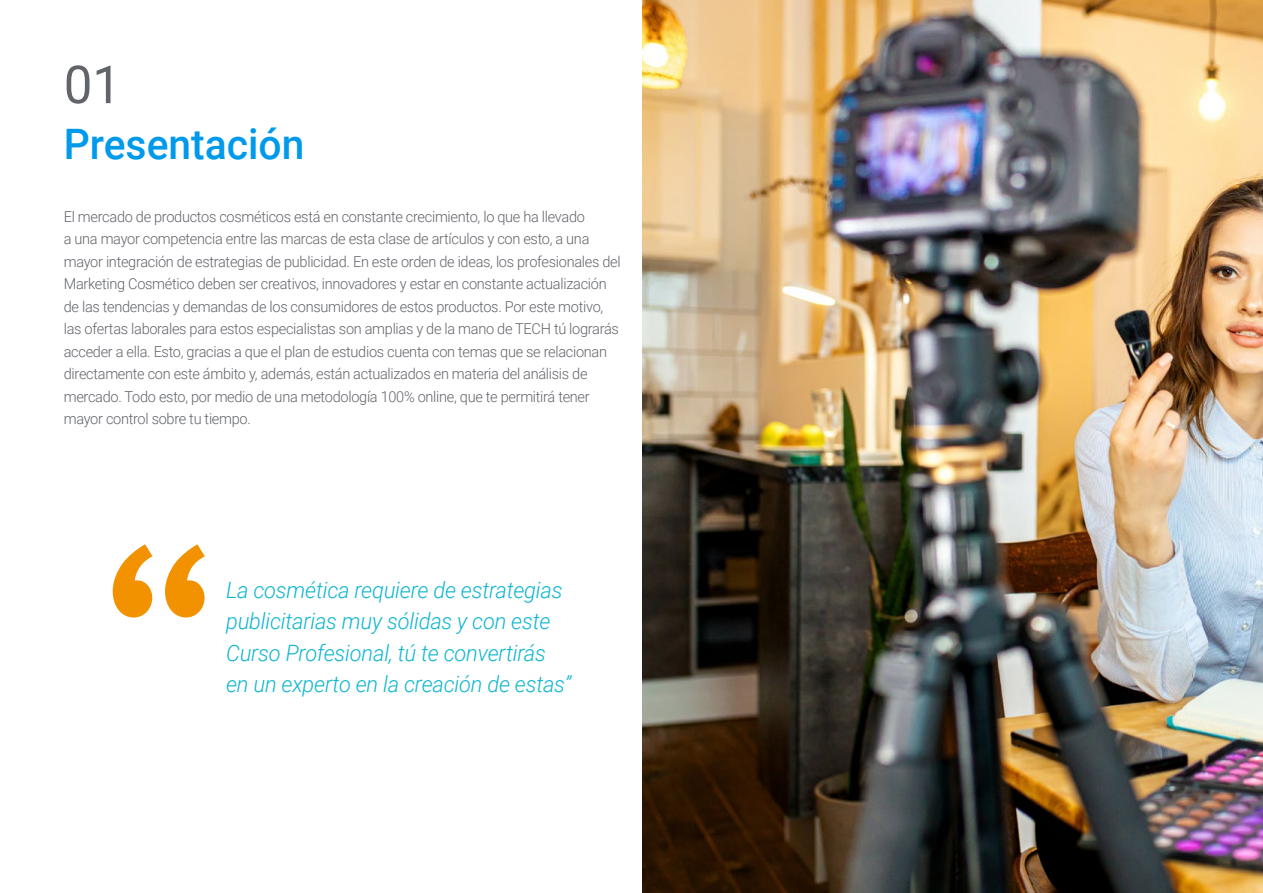
<style>
.page{position:relative;width:1263px;height:893px;background:#fff}
.page>*{position:absolute;margin:0;border:0;box-sizing:border-box;transform-origin:0 0}
.t1{font:52.5px "Roboto";color:#61646a}
.t2{font:500 42px "Roboto";color:#009aeb}
.t3{font:italic 300 22.5px/31.5px "Roboto";letter-spacing:-.01em;color:#0fb6cf}
.t4{font:300 15px/22.5px "Roboto";letter-spacing:-.02em;color:#61646a}
</style>
<div class="page">
<img style="left:642px;top:0;width:621px;height:893px">
<svg style="left:113px;top:544px;width:92px;height:73px"></svg>
<h1 class="t1" style="left:64px;top:48px;width:59px">01</h1>
<h2 class="t2" style="left:64px;top:115px;width:242px">Presentación</h2>
<p class="t4" style="left:64px;top:204px;width:558px">El mercado de productos cosméticos está en constante crecimiento, lo que ha llevado<br>a una mayor competencia entre las marcas de esta clase de artículos y con esto, a una mayor integración de estrategias de publicidad. En este orden de ideas, los profesionales del Marketing Cosmético deben ser creativos, innovadores y estar en constante actualización de las tendencias y demandas de los consumidores de estos productos. Por este motivo, las ofertas laborales para estos especialistas son amplias y de la mano de TECH tú lograrás acceder a ella. Esto, gracias a que el plan de estudios cuenta con temas que se relacionan directamente con este ámbito y, además, están actualizados en materia del análisis de mercado. Todo esto, por medio de una metodología 100% online, que te permitirá tener mayor control sobre tu tiempo.</p>
<h3 class="t3" style="left:226px;top:573px;width:347px">La cosmética requiere de estrategias publicitarias muy sólidas y con este Curso Profesional, tú te convertirás en un experto en la creación de estas”</h3>
</div>
